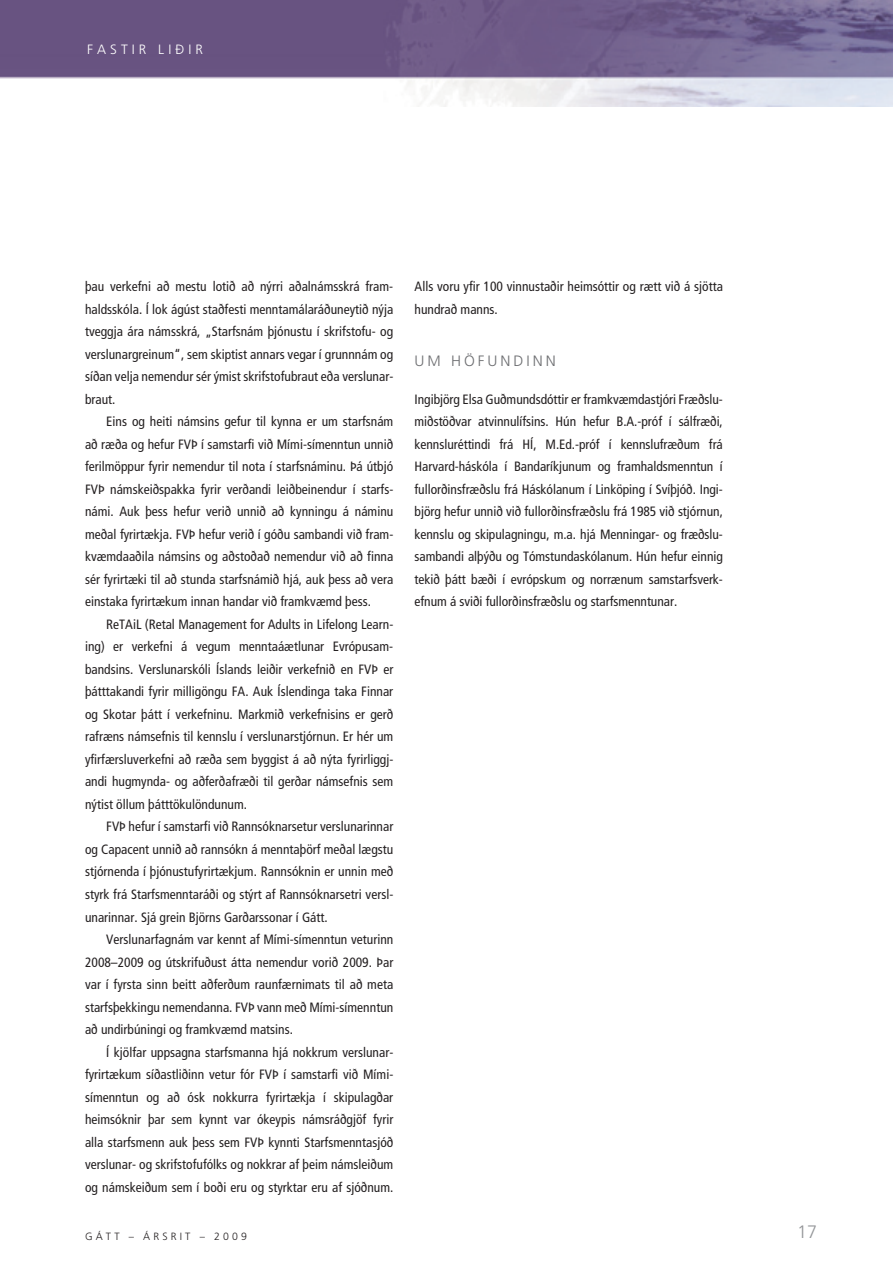
<style>
.page{position:relative;width:893px;height:1263px;background:#fff}
.page>*{position:absolute;margin:0;border:0;box-sizing:border-box;transform-origin:0 0}
.t1{font:300 18px "Frutiger";color:#939598}
.t2{font:300 15px "Frutiger";letter-spacing:.2em;color:#6c6d70}
.t3{font:condensed 13.5px/22.5px "Frutiger";color:#231f20;text-align:justify}
.t4{font:300 13.5px "Frutiger";letter-spacing:.3em;color:#fff}
.t5{font:300 10.5px "Frutiger";letter-spacing:.3em;color:#231f20}
</style>
<div class="page">
<img style="left:0;top:0;width:893px;height:106px">
<p class="t4" style="left:87px;top:42px;width:117px">FASTIR LIÐIR</p>
<p class="t3" style="left:85px;top:275px;width:310px">þau verkefni að mestu lotið að nýrri aðalnámsskrá fram&shy;haldsskóla. Í lok ágúst staðfesti menntamálaráðuneytið nýja tveggja ára námsskrá, „Starfsnám þjónustu í skrifstofu- og verslunargreinum“, sem skiptist annars vegar í grunnnám og síðan velja nemendur sér ýmist skrifstofubraut eða verslunar&shy;braut.</p>
<p class="t3" style="left:85px;top:410px;width:310px;text-indent:21px">Eins og heiti námsins gefur til kynna er um starfsnám að ræða og hefur FVÞ í samstarfi við Mími-símenntun unnið ferilmöppur fyrir nemendur til nota í starfsnáminu. Þá útbjó FVÞ námskeiðspakka fyrir verðandi leiðbeinendur í starfs&shy;námi. Auk þess hefur verið unnið að kynningu á náminu meðal fyrirtækja. FVÞ hefur verið í góðu sambandi við fram&shy;kvæmdaaðila námsins og aðstoðað nemendur við að finna sér fyrirtæki til að stunda starfsnámið hjá, auk þess að vera einstaka fyrirtækum innan handar við framkvæmd þess.</p>
<p class="t3" style="left:85px;top:613px;width:310px;text-indent:21px">ReTAiL (Retal Management for Adults in Lifelong Learn&shy;ing) er verkefni á vegum menntaáætlunar Evrópusam&shy;bandsins. Verslunarskóli Íslands leiðir verkefnið en FVÞ er þátttakandi fyrir milligöngu FA. Auk Íslendinga taka Finnar og Skotar þátt í verkefninu. Markmið verkefnisins er gerð rafræns námsefnis til kennslu í verslunarstjórnun. Er hér um yfirfærsluverkefni að ræða sem byggist á að nýta fyrirliggj&shy;andi hugmynda- og aðferðafræði til gerðar námsefnis sem nýtist öllum þátttökulöndunum.</p>
<p class="t3" style="left:85px;top:816px;width:310px;text-indent:21px">FVÞ hefur í samstarfi við Rannsóknarsetur verslunarinnar og Capacent unnið að rannsókn á menntaþörf meðal lægstu stjórnenda í þjónustufyrirtækjum. Rannsóknin er unnin með styrk frá Starfsmenntaráði og stýrt af Rannsóknarsetri versl&shy;unarinnar. Sjá grein Björns Garðarssonar í Gátt.</p>
<p class="t3" style="left:85px;top:928px;width:310px;text-indent:21px">Verslunarfagnám var kennt af Mími-símenntun veturinn 2008–2009 og útskrifuðust átta nemendur vorið 2009. Þar var í fyrsta sinn beitt aðferðum raunfærnimats til að meta starfsþekkingu nemendanna. FVÞ vann með Mími-símenntun að undirbúningi og framkvæmd matsins.</p>
<p class="t3" style="left:85px;top:1041px;width:310px;text-indent:21px">Í kjölfar uppsagna starfsmanna hjá nokkrum verslunar&shy;fyrirtækum síðastliðinn vetur fór FVÞ í samstarfi við Mími&shy;símenntun og að ósk nokkurra fyrirtækja í skipulagðar heimsóknir þar sem kynnt var ókeypis námsráðgjöf fyrir alla starfsmenn auk þess sem FVÞ kynnti Starfsmenntasjóð verslunar- og skrifstofufólks og nokkrar af þeim námsleiðum og námskeiðum sem í boði eru og styrktar eru af sjóðnum.</p>
<p class="t5" style="left:85px;top:1230px;width:163px">GÁTT – ÁRSRIT – 2009</p>
<p class="t3" style="left:415px;top:276px;width:310px">Alls voru yfir 100 vinnustaðir heimsóttir og rætt við á sjötta hundrað manns.</p>
<p class="t2" style="left:415px;top:353px;width:143px">UM HÖFUNDINN</p>
<p class="t3" style="left:415px;top:388px;width:310px">Ingibjörg Elsa Guðmundsdóttir er framkvæmdastjóri Fræðslu&shy;mið stöðvar atvinnulífsins. Hún hefur B.A.-próf í sálfræði, kennsluréttindi frá HÍ, M.Ed.-próf í kennslufræðum frá Harvard-háskóla í Bandaríkjunum og framhaldsmenntun í fullorðins fræðslu frá Háskólanum í Linköping í Svíþjóð. Ingi&shy;björg hefur unnið við fullorðinsfræðslu frá 1985 við stjórnun, kennslu og skipulagningu, m.a. hjá Menningar- og fræðslu&shy;sambandi alþýðu og Tómstunda skólanum. Hún hefur einnig tekið þátt bæði í evrópskum og norrænum samstarfsverk&shy;efnum á sviði fullorðinsfræðslu og starfs menntunar.</p>
<h1 class="t1" style="left:797px;top:1222px;width:22px">17</h1>
</div>
